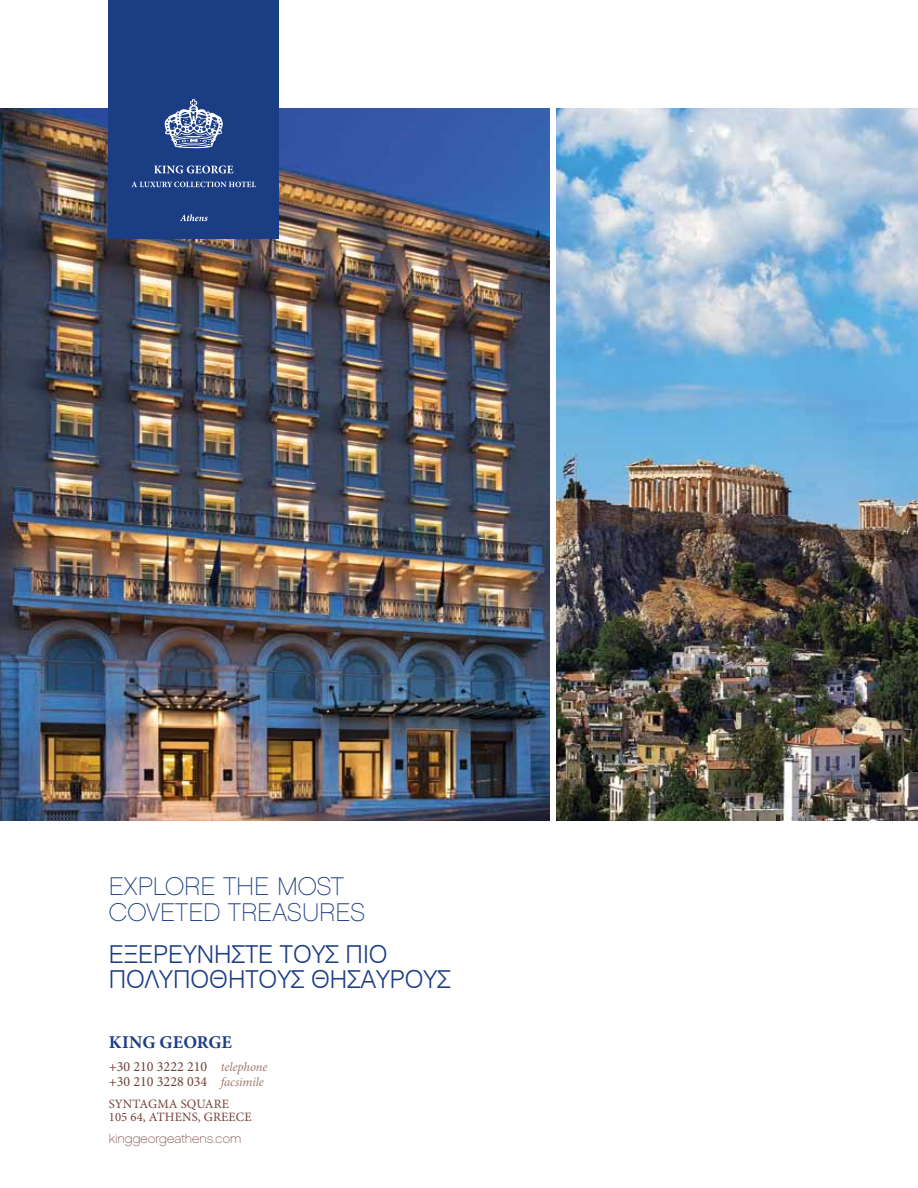
<style>
.page{position:relative;width:918px;height:1188px;background:#fff}
.page>*{position:absolute;margin:0;border:0;box-sizing:border-box;transform-origin:0 0}
.t1{font:25.5px/26px "Chalet Paris Nineteen Sixty";color:#1b3d84}
.t2{font:300 24.75px/25.5px "Swiss 721 Greek BT";color:#1b3d84}
.t3{font:700 18px "Minion Pro";color:#1b3d84}
.t4{font:14.1px/14.7px "Minion Pro";color:#724135}
.t5{font:12.75px/13.4px "Minion Pro";letter-spacing:.01em;color:#724135}
.t6{font:12.75px "Chalet Paris Nineteen Sixty";letter-spacing:.005em;color:#724135}
.s1{font-style:italic;font-size:12.75px;color:#a17a6e}
</style>
<div class="page">
<img style="left:556px;top:108px;width:362px;height:713px">
<img style="left:1px;top:108px;width:549px;height:713px">
<div style="left:109px;top:0;width:170px;height:238px;background:#1b3d84"></div>
<svg style="left:154px;top:166px;width:79px;height:7px"></svg>
<svg style="left:132px;top:182px;width:124px;height:5px"></svg>
<svg style="left:180px;top:214px;width:28px;height:7px"></svg>
<svg style="left:164px;top:99px;width:59px;height:50px"></svg>
<h1 class="t1" style="left:109px;top:873px;width:258px">EXPLORE THE MOST<br>COVETED TREASURES</h1>
<h2 class="t2" style="left:109px;top:942px;width:344px">ΕΞΕΡΕΥΝΗΣΤΕ ΤΟΥΣ ΠΙΟ<br>ΠΟΛΥΠΟΘΗΤΟΥΣ ΘΗΣΑΥΡΟΥΣ</h2>
<p class="t3" style="left:109px;top:1030px;width:125px">KING GEORGE</p>
<p class="t4" style="left:109px;top:1060px;width:160px">+30 210 3222 210 <span class="s1">telephone </span>+30 210 3228 034 <span class="s1">facsimile</span></p>
<p class="t5" style="left:109px;top:1097px;width:120px">SYNTAGMA SQUARE<br>105 64, ATHE</p>
<p class="t5" style="left:182px;top:1111px;width:48px">NS, GREECE</p>
<p class="t6" style="left:109px;top:1132px;width:134px">kinggeorgeathens.com</p>
</div>
